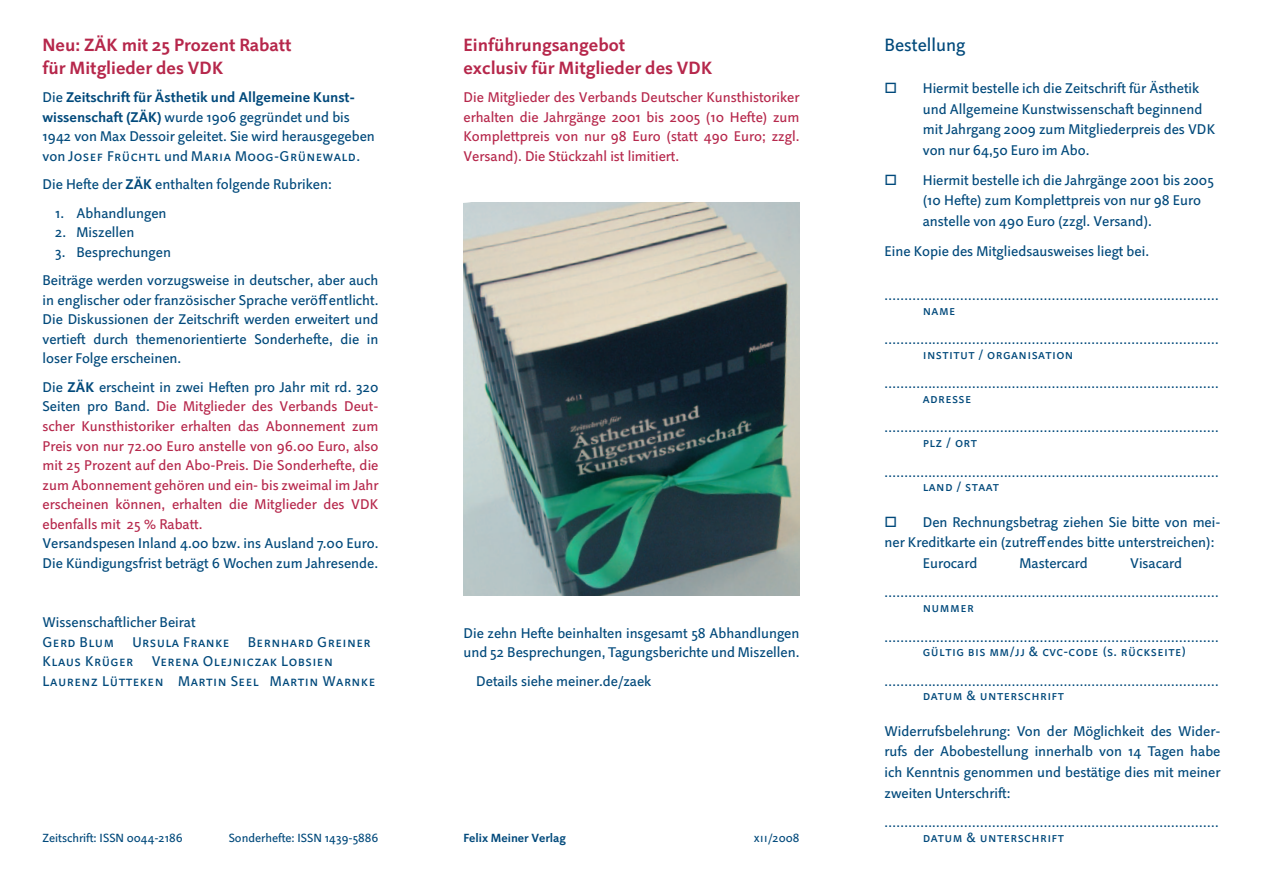
<style>
.page{position:relative;width:1263px;height:893px;background:#fff}
.page>*{position:absolute;margin:0;border:0;box-sizing:border-box;transform-origin:0 0}
.t1{font:700 18px/22.5px "Linotype Projekt";color:#b6274b}
.t2{font:18px "Linotype Projekt";color:#00497b}
.t3{font:14.25px/20.7px "Linotype Projekt";color:#00497b}
.t4{font:14.25px/19.5px "Linotype Projekt";color:#b6274b;text-align:justify}
.t5{font:14.25px/19.5px "Linotype Projekt SC";letter-spacing:.03em;color:#00497b}
.t6{font:13.5px/14.7px "Linotype Projekt SC";letter-spacing:.03em;color:#00497b}
.t7{font:12px "Linotype Projekt";color:#00497b}
.t8{font:700 12px "Linotype Projekt";color:#00497b}
.s1{font-weight:700}
.s2{font-family:"Linotype Projekt"}
.s3{color:#00497b}
.s4{font-weight:700;color:#00497b}
.s5{font-family:"Linotype Projekt SC"}
</style>
<div class="page">
<img style="left:463px;top:203px;width:336px;height:392px">
<p class="t1" style="left:43px;top:36px;width:251px">Neu: ZÄK mit 25 Prozent Rabatt für Mitglieder des VDK</p>
<p class="t3" style="left:43px;top:89px;width:334px;line-height:19.5px">Die <span class="s1">Zeitschrift für Ästhetik und Allgemeine Kunst&shy;wissenschaft (ZÄK)</span> wurde 1906 gegründet und bis<br>1942 von Max Dessoir geleitet. Sie wird herausgegeben</p>
<p class="t5" style="left:43px;top:146px;width:319px"><span class="s2">von</span> Josef Früchtl <span class="s2">und</span> Maria Moog-Grünewald.</p>
<p class="t3" style="left:43px;top:175px;width:291px">Die Hefte der <span class="s1">ZÄK</span> enthalten folgende Rubriken:</p>
<p class="t3" style="left:55px;top:204px;width:113px">1. Abhandlungen</p>
<p class="t3" style="left:55px;top:223px;width:81px">2. Miszellen</p>
<p class="t3" style="left:43px;top:239px;width:337px;line-height:28.5px;text-indent:13px">3. Besprechungen<br>Beiträge werden vorzugsweise in deutscher, aber auch</p>
<p class="t3" style="left:43px;top:292px;width:337px;line-height:19.5px;text-align:justify">in englischer oder französischer Sprache veröffentlicht.<br>Die Diskussionen der Zeitschrift werden erweitert und vertieft durch themenorientierte Sonderhefte, die in loser Folge erscheinen.</p>
<p class="t4" style="left:43px;top:379px;width:337px"><span class="s3">Die</span> <span class="s4">ZÄK</span> <span class="s3">erscheint in zwei Heften pro Jahr mit rd. 320<br>Seiten pro Band.</span> Die Mitglieder des Verbands Deut&shy;scher Kunsthistoriker erhalten das Abonnement zum Preis von nur 72.00 Euro anstelle von 96.00 Euro, also mit 25 Prozent auf den Abo-Preis. Die Sonderhefte, die zum Abonnement gehören und ein- bis zweimal im Jahr erscheinen können, erhalten die Mitglieder des VDK ebenfalls mit 25 % Rabatt.</p>
<p class="t3" style="left:43px;top:535px;width:337px;line-height:19.5px">Versandspesen Inland 4.00 bzw. ins Ausland 7.00 Euro.<br>Die Kündigungsfrist beträgt 6 Wochen zum Jahresende.</p>
<p class="t3" style="left:43px;top:613px;width:155px">Wissenschaftlicher Beirat</p>
<p class="t5" style="left:43px;top:632px;width:73px">Gerd Blum</p>
<p class="t5" style="left:132px;top:632px;width:99px">Ursula Franke</p>
<p class="t5" style="left:248px;top:632px;width:124px">Bernhard Greiner</p>
<p class="t5" style="left:43px;top:651px;width:92px">Klaus Krüger</p>
<p class="t5" style="left:43px;top:651px;width:334px;text-indent:109px">Verena Olejniczak Lobsien<br>Laurenz Lütteken Martin Seel Martin Warnke</p>
<p class="t7" style="left:43px;top:833px;width:142px">Zeitschrift: ISSN 0044-2186</p>
<p class="t7" style="left:229px;top:833px;width:151px">Sonderhefte: ISSN 1439-5886</p>
<p class="t1" style="left:463px;top:36px;width:250px">Einführungsangebot<br>exclusiv für Mitglieder des VDK</p>
<p class="t4" style="left:463px;top:89px;width:337px">Die Mitglieder des Verbands Deutscher Kunst historiker erhalten die Jahrgänge 2001 bis 2005 (10 Hefte) zum Komplettpreis von nur 98 Euro (statt 490 Euro; zzgl.<br>Versand). Die Stückzahl ist limitiert.</p>
<p class="t3" style="left:463px;top:624px;width:337px;line-height:19.5px">Die zehn Hefte beinhalten insgesamt 58 Abhandlungen und 52 Besprechungen, Tagungsberichte und Miszellen.</p>
<p class="t3" style="left:476px;top:672px;width:177px">Details siehe meiner.de/zaek</p>
<p class="t2" style="left:884px;top:38px;width:82px">Bestellung</p>
<p class="t3" style="left:923px;top:79px;width:294px">Hiermit bestelle ich die Zeitschrift für Ästhetik und Allgemeine Kunstwissenschaft beginnend mit Jahrgang 2009 zum Mitgliederpreis des VDK von nur 64,50 Euro im Abo.</p>
<p class="t3" style="left:923px;top:171px;width:293px">Hiermit bestelle ich die Jahrgänge 2001 bis 2005 (10 Hefte) zum Komplettpreis von nur 98 Euro anstelle von 490 Euro (zzgl. Versand).</p>
<p class="t3" style="left:884px;top:242px;width:266px">Eine Kopie des Mitgliedsausweises liegt bei.</p>
<p class="t6" style="left:923px;top:288px;width:297px;text-indent:-38px">.................................................................................... name</p>
<p class="t6" style="left:923px;top:332px;width:297px;text-indent:-38px">.................................................................................... institut / organisation</p>
<p class="t6" style="left:923px;top:376px;width:297px;text-indent:-38px">.................................................................................... adresse</p>
<p class="t6" style="left:923px;top:420px;width:297px;text-indent:-38px">.................................................................................... plz / ort</p>
<p class="t6" style="left:923px;top:465px;width:297px;text-indent:-38px">.................................................................................... land / staat</p>
<p class="t3" style="left:923px;top:513px;width:299px">Den Rechnungsbetrag ziehen Sie bitte von mei-</p>
<p class="t3" style="left:884px;top:533px;width:331px">ner Kreditkarte ein (zutreffendes bitte unterstreichen):</p>
<p class="t3" style="left:923px;top:554px;width:56px">Eurocard</p>
<p class="t3" style="left:1019px;top:554px;width:70px">Mastercard</p>
<p class="t3" style="left:1130px;top:554px;width:53px">Visacard</p>
<p class="t6" style="left:923px;top:585px;width:297px;text-indent:-38px">.................................................................................... nummer</p>
<p class="t6" style="left:884px;top:630px;width:336px;text-align:center">.................................................................................... gültig bis mm/jj &amp; cvc-code (s. rückseite)</p>
<p class="t6" style="left:923px;top:674px;width:297px;text-indent:-38px">.................................................................................... datum &amp; unterschrift</p>
<p class="t3" style="left:884px;top:722px;width:337px;text-align:justify">Widerrufsbelehrung: Von der Möglichkeit des Wider&shy;rufs der Abobestellung innerhalb von 14 Tagen habe ich Kenntnis genommen und bestätige dies mit meiner zweiten Unterschrift:</p>
<p class="t6" style="left:884px;top:815px;width:336px">....................................................................................</p>
<p class="t8" style="left:463px;top:833px;width:104px">Felix Meiner Verlag</p>
<p class="t7" style="left:754px;top:833px;width:47px"><span class="s5">xii</span>/2008</p>
<p class="t6" style="left:923px;top:830px;width:143px">datum &amp; unterschrift</p>
</div>
